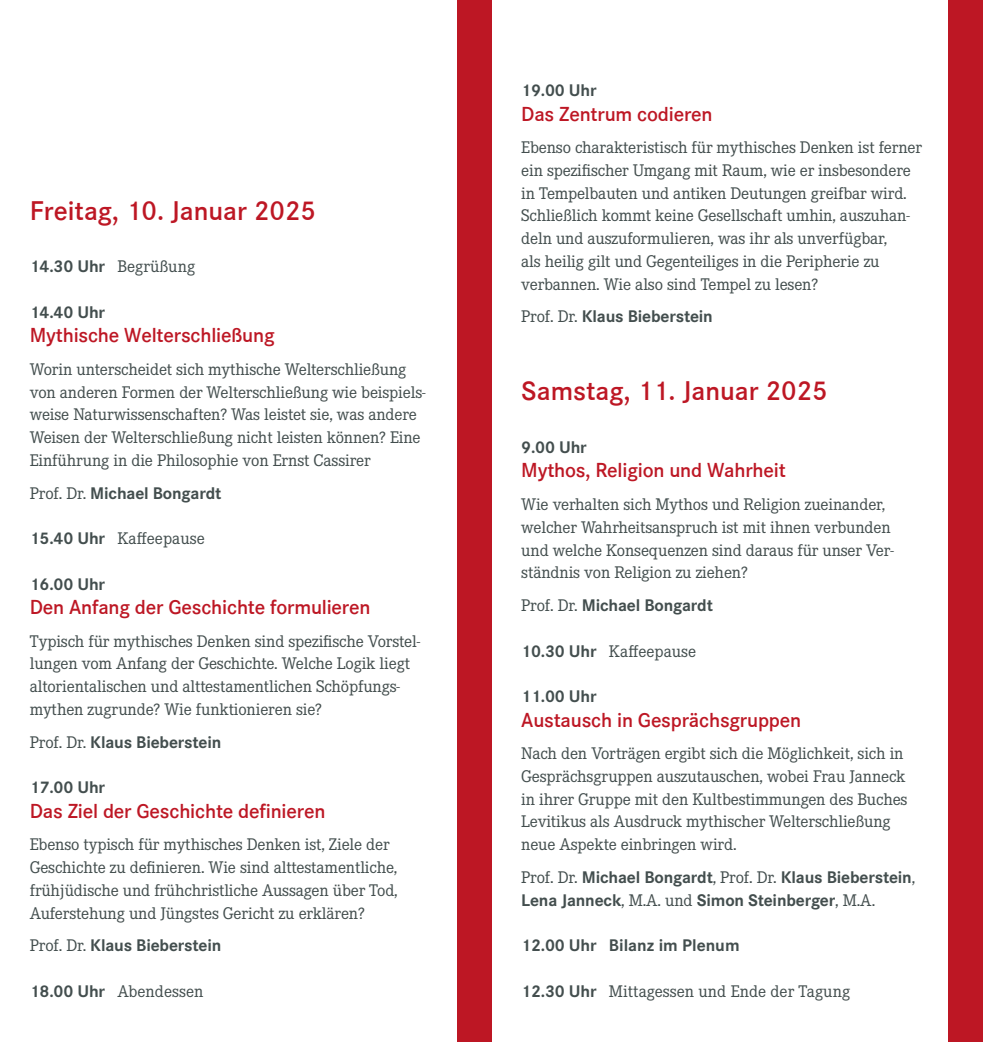
<style>
.page{position:relative;width:983px;height:1042px;background:#fff}
.page>*{position:absolute;margin:0;border:0;box-sizing:border-box;transform-origin:0 0}
.t1{font:600 28px "Corporate S";color:#bd1724}
.t2{font:600 21px "Corporate S";letter-spacing:-.01em;color:#bd1724}
.t3{font:17.5px/22.8px "Corporate E";letter-spacing:-.01em;color:#434e4e}
.t4{font:700 17.5px/22.8px "Corporate S";letter-spacing:-.01em;color:#434e4e}
.s1{font-family:"Corporate S";font-weight:700}
.s2{font-family:"Corporate E";font-weight:400}
</style>
<div class="page">
<div style="left:456px;top:0;width:35px;height:1042px;background:#bd1724"></div>
<div style="left:947px;top:0;width:35px;height:1042px;background:#bd1724"></div>
<h1 class="t1" style="left:30px;top:191px;width:288px">Freitag, 10. Januar 2025</h1>
<p class="t3" style="left:30px;top:255px;width:167px"><span class="s1">14.30 Uhr</span> Begrüßung</p>
<p class="t4" style="left:30px;top:300px;width:77px">14.40 Uhr</p>
<p class="t2" style="left:30px;top:321px;width:246px">Mythische Welterschließung</p>
<p class="t3" style="left:30px;top:357px;width:397px">Worin unterscheidet sich mythische Welterschließung von anderen Formen der Welterschließung wie beispiels&shy;weise Naturwissenschaften? Was leistet sie, was andere Weisen der Welterschließung nicht leisten können? Eine Einführung in die Philosophie von Ernst Cassirer</p>
<p class="t4" style="left:30px;top:481px;width:193px"><span class="s2">Prof. Dr.</span> Michael Bongardt</p>
<p class="t3" style="left:30px;top:526px;width:176px"><span class="s1">15.40 Uhr</span> Kaffeepause</p>
<p class="t4" style="left:30px;top:572px;width:77px">16.00 Uhr</p>
<p class="t2" style="left:30px;top:593px;width:342px">Den Anfang der Geschichte formulieren</p>
<p class="t3" style="left:30px;top:629px;width:392px">Typisch für mythisches Denken sind spezifische Vorstel&shy;lungen vom Anfang der Geschichte. Welche Logik liegt altorientalischen und alttestamentlichen Schöpfungs&shy;mythen zugrunde? Wie funktionieren sie?</p>
<p class="t4" style="left:30px;top:730px;width:193px"><span class="s2">Prof. Dr.</span> Klaus Bieberstein</p>
<p class="t4" style="left:30px;top:775px;width:77px">17.00 Uhr</p>
<p class="t2" style="left:30px;top:796px;width:297px">Das Ziel der Geschichte definieren</p>
<p class="t3" style="left:30px;top:833px;width:369px">Ebenso typisch für mythisches Denken ist, Ziele der Geschichte zu definieren. Wie sind alttestamentliche, frühjüdische und frühchristliche Aussagen über Tod, Auferstehung und Jüngstes Gericht zu erklären?</p>
<p class="t4" style="left:30px;top:933px;width:193px"><span class="s2">Prof. Dr.</span> Klaus Bieberstein</p>
<p class="t3" style="left:30px;top:979px;width:175px"><span class="s1">18.00 Uhr</span> Abendessen</p>
<p class="t4" style="left:521px;top:78px;width:77px">19.00 Uhr</p>
<p class="t2" style="left:521px;top:99px;width:193px">Das Zentrum codieren</p>
<p class="t3" style="left:521px;top:136px;width:402px">Ebenso charakteristisch für mythisches Denken ist ferner ein spezifischer Umgang mit Raum, wie er insbesondere in Tempelbauten und antiken Deutungen greifbar wird.<br>Schließlich kommt keine Gesellschaft umhin, auszuhan&shy;deln und auszuformulieren, was ihr als unverfügbar,<br>als heilig gilt und Gegenteiliges in die Peripherie zu verbannen. Wie also sind Tempel zu lesen?</p>
<p class="t4" style="left:521px;top:305px;width:193px"><span class="s2">Prof. Dr.</span> Klaus Bieberstein</p>
<h1 class="t1" style="left:521px;top:372px;width:308px">Samstag, 11. Januar 2025</h1>
<p class="t4" style="left:521px;top:435px;width:67px">9.00 Uhr</p>
<p class="t2" style="left:521px;top:456px;width:266px">Mythos, Religion und Wahrheit</p>
<p class="t3" style="left:521px;top:492px;width:374px">Wie verhalten sich Mythos und Religion zueinander, welcher Wahrheitsanspruch ist mit ihnen verbunden und welche Konsequenzen sind daraus für unser Ver&shy;ständnis von Religion zu ziehen?</p>
<p class="t4" style="left:521px;top:593px;width:193px"><span class="s2">Prof. Dr.</span> Michael Bongardt</p>
<p class="t3" style="left:521px;top:639px;width:176px"><span class="s1">10.30 Uhr</span> Kaffeepause</p>
<p class="t4" style="left:521px;top:684px;width:77px">11.00 Uhr</p>
<p class="t2" style="left:521px;top:705px;width:281px">Austausch in Gesprächsgruppen</p>
<p class="t3" style="left:521px;top:741px;width:388px">Nach den Vorträgen ergibt sich die Möglichkeit, sich in Gesprächsgruppen auszutauschen, wobei Frau Janneck in ihrer Gruppe mit den Kultbestimmungen des Buches Levitikus als Ausdruck mythischer Welterschließung neue Aspekte einbringen wird.</p>
<p class="t4" style="left:521px;top:865px;width:395px"><span class="s2">Prof. Dr.</span> Michael Bongardt<span class="s2">, Prof. Dr.</span> Klaus Bieberstein<span class="s2">,<br></span>Lena Janneck<span class="s2">, M.A. und</span> Simon Steinberger<span class="s2">, M.A.</span></p>
<p class="t4" style="left:521px;top:933px;width:220px">12.00 Uhr Bilanz im Plenum</p>
<p class="t3" style="left:521px;top:979px;width:330px"><span class="s1">12.30 Uhr</span> Mittagessen und Ende der Tagung</p>
</div>
